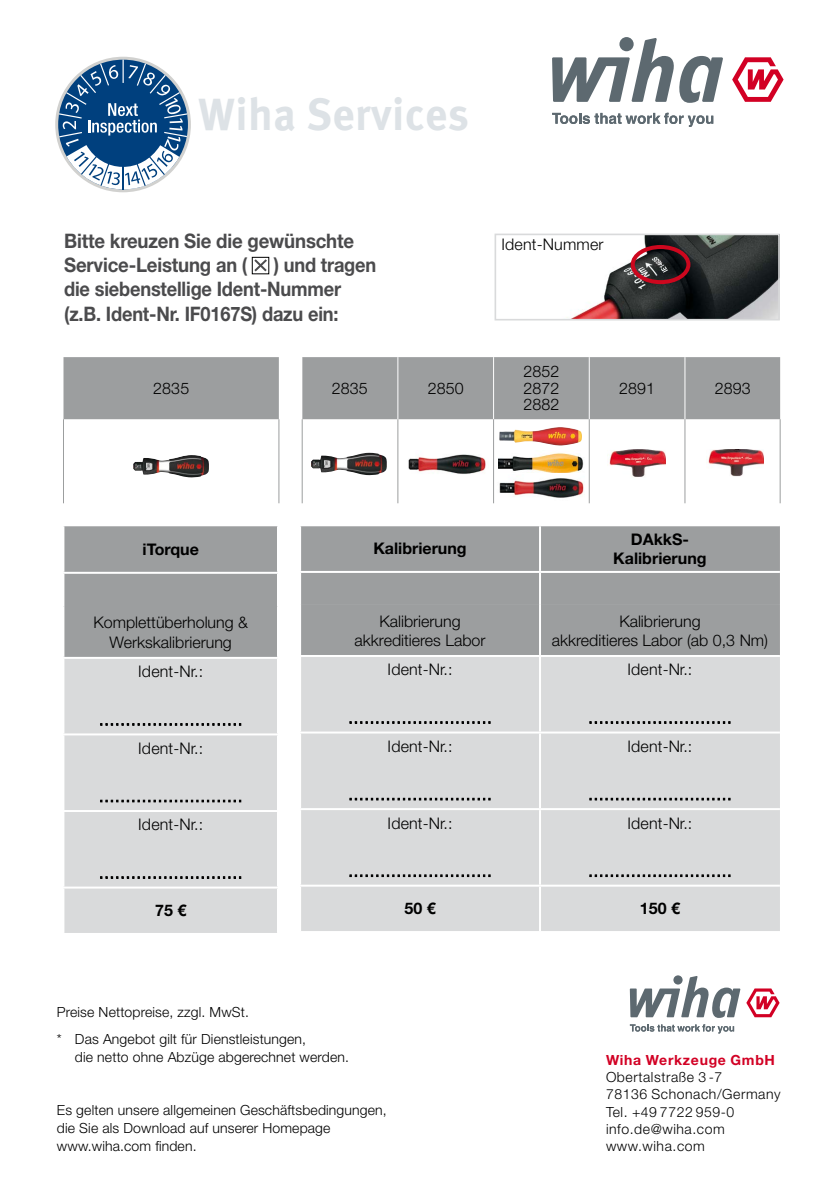
<style>
.page{position:relative;width:840px;height:1191px;background:#fff}
.page>*{position:absolute;margin:0;border:0;box-sizing:border-box;transform-origin:0 0}
.t1{font:700 45px "Meta Pro";letter-spacing:.01em;color:#dde2e6;scale:.96 1}
.t2{font:700 20px/24.2px "Helvetica Neue LT Pro";letter-spacing:-.01em;color:#4b4b4d;scale:.91 1}
.t3{font:700 20px/24.2px "Helvetica Neue LT Pro";letter-spacing:-.01em;color:#4b4b4d;scale:.93 1}
.t4{font:300 16px/19.2px "Helvetica Neue LT Pro";color:#000;text-align:center}
.t5{font:700 16px/19.2px "Helvetica Neue LT Pro";color:#000;text-align:center}
.t6{font:300 14px/18px "Helvetica Neue LT Pro";letter-spacing:.01em;color:#000}
.t7{font:300 14px/17.2px "Helvetica Neue LT Pro";letter-spacing:.04em;color:#000}
.t8{font:700 14px "Helvetica Neue LT Pro";letter-spacing:.05em;color:#d20024}
</style>
<div class="page">
<img style="left:574px;top:237px;width:202px;height:80px">
<div style="left:494px;top:234px;width:285px;height:86px;border:2px solid #d9dadb"></div>
<svg style="left:552px;top:113px;width:160px;height:14px"></svg>
<svg style="left:732px;top:57px;width:51px;height:45px"></svg>
<svg style="left:552px;top:38px;width:170px;height:65px"></svg>
<svg style="left:55px;top:57px;width:136px;height:135px"></svg>
<svg style="left:252px;top:273px;width:17px;height:1px"></svg>
<svg style="left:252px;top:257px;width:17px;height:16px"></svg>
<div style="left:301px;top:526px;width:478px;height:129px;background:#9c9e9f"></div>
<div style="left:301px;top:657px;width:478px;height:274px;background:#d9dadb"></div>
<hr style="left:538px;top:526px;width:2px;height:45px;background:#fff">
<hr style="left:299px;top:571px;width:240px;height:2px;background:#fff">
<hr style="left:539px;top:571px;width:240px;height:2px;background:#fff">
<hr style="left:538px;top:573px;width:2px;height:32px;background:#fff">
<hr style="left:538px;top:605px;width:2px;height:50px;background:#fff">
<hr style="left:538px;top:657px;width:2px;height:74px;background:#fff">
<hr style="left:299px;top:731px;width:240px;height:2px;background:#fff">
<hr style="left:539px;top:731px;width:240px;height:2px;background:#fff">
<hr style="left:538px;top:733px;width:2px;height:75px;background:#fff">
<hr style="left:299px;top:808px;width:240px;height:2px;background:#fff">
<hr style="left:539px;top:808px;width:240px;height:2px;background:#fff">
<hr style="left:538px;top:810px;width:2px;height:74px;background:#fff">
<hr style="left:299px;top:884px;width:240px;height:2px;background:#fff">
<hr style="left:539px;top:884px;width:240px;height:2px;background:#fff">
<hr style="left:538px;top:886px;width:2px;height:45px;background:#fff">
<svg style="left:349px;top:721px;width:141px;height:2px"></svg>
<svg style="left:589px;top:721px;width:140px;height:2px"></svg>
<svg style="left:349px;top:798px;width:141px;height:2px"></svg>
<svg style="left:589px;top:798px;width:140px;height:2px"></svg>
<svg style="left:349px;top:874px;width:141px;height:2px"></svg>
<svg style="left:589px;top:874px;width:140px;height:2px"></svg>
<div style="left:64px;top:526px;width:213px;height:81px;background:#9c9e9f"></div>
<div style="left:63px;top:607px;width:215px;height:51px;background:#9c9e9f"></div>
<div style="left:64px;top:659px;width:213px;height:274px;background:#d9dadb"></div>
<hr style="left:62px;top:572px;width:217px;height:2px;background:#fff">
<hr style="left:62px;top:607px;width:2px;height:50px;background:#fff">
<hr style="left:277px;top:607px;width:2px;height:50px;background:#fff">
<hr style="left:62px;top:657px;width:217px;height:2px;background:#fff">
<hr style="left:62px;top:733px;width:217px;height:2px;background:#fff">
<hr style="left:62px;top:810px;width:217px;height:2px;background:#fff">
<hr style="left:62px;top:886px;width:217px;height:2px;background:#fff">
<svg style="left:100px;top:723px;width:141px;height:2px"></svg>
<svg style="left:100px;top:800px;width:141px;height:2px"></svg>
<svg style="left:100px;top:876px;width:141px;height:2px"></svg>
<div style="left:630px;top:245px;width:60px;height:39px;border:4px solid #cd071e;border-radius:50%"></div>
<svg style="left:629px;top:1024px;width:104px;height:9px"></svg>
<svg style="left:746px;top:988px;width:33px;height:29px"></svg>
<svg style="left:629px;top:976px;width:111px;height:42px"></svg>
<div style="left:63px;top:357px;width:716px;height:62px;background:#9c9e9f"></div>
<svg style="left:279px;top:357px;width:23px;height:146px"></svg>
<hr style="left:493px;top:357px;width:1px;height:62px;background:#fff">
<hr style="left:588px;top:357px;width:1px;height:62px;background:#fff">
<hr style="left:684px;top:357px;width:1px;height:62px;background:#fff">
<hr style="left:63px;top:419px;width:1px;height:84px;background:#9c9e9f">
<hr style="left:278px;top:419px;width:1px;height:84px;background:#9c9e9f">
<hr style="left:301px;top:419px;width:1px;height:84px;background:#9c9e9f">
<hr style="left:397px;top:419px;width:1px;height:84px;background:#9c9e9f">
<hr style="left:493px;top:419px;width:1px;height:84px;background:#9c9e9f">
<hr style="left:588px;top:419px;width:1px;height:84px;background:#9c9e9f">
<hr style="left:684px;top:419px;width:1px;height:84px;background:#9c9e9f">
<hr style="left:779px;top:419px;width:1px;height:84px;background:#9c9e9f">
<hr style="left:397px;top:357px;width:1px;height:62px;background:#fff">
<img style="left:499px;top:478px;width:85px;height:20px">
<img style="left:408px;top:454px;width:78px;height:20px">
<img style="left:499px;top:427px;width:82px;height:18px">
<img style="left:708px;top:449px;width:55px;height:28px">
<img style="left:607px;top:449px;width:58px;height:28px">
<img style="left:498px;top:452px;width:86px;height:21px">
<img style="left:133px;top:455px;width:76px;height:22px">
<img style="left:311px;top:453px;width:76px;height:22px">
<h1 class="t1" style="left:198px;top:86px;width:283px">Wiha Services</h1>
<p class="t3" style="left:64px;top:228px;width:313px">Bitte kreuzen Sie die gewünschte<br>Service-Leistung an (</p>
<p class="t2" style="left:64px;top:252px;width:344px;text-indent:209px">) und tragen die siebenstellige Ident-Nummer (z.B. Ident-Nr. IF0167S) dazu ein:</p>
<p class="t4" style="left:153px;top:378px;width:38px">2835</p>
<p class="t4" style="left:331px;top:378px;width:38px">2835</p>
<p class="t4" style="left:427px;top:378px;width:38px">2850</p>
<p class="t4" style="left:501px;top:235px;width:103px">Ident-Nummer</p>
<p class="t4" style="left:523px;top:363px;width:38px;line-height:16.6px;text-align:justify">2852<br>2872<br>2882</p>
<p class="t4" style="left:618px;top:378px;width:38px">2891</p>
<p class="t4" style="left:714px;top:378px;width:38px">2893</p>
<p class="t5" style="left:142px;top:539px;width:58px">iTorque</p>
<p class="t5" style="left:373px;top:538px;width:95px">Kalibrierung</p>
<p class="t5" style="left:613px;top:529px;width:95px">DAkkS-<br>Kalibrierung</p>
<p class="t4" style="left:93px;top:613px;width:156px">Komplettüberholung &amp;<br>Werkskalibrierung</p>
<p class="t4" style="left:138px;top:661px;width:66px">Ident-Nr.:</p>
<p class="t4" style="left:354px;top:611px;width:132px">Kalibrierung akkreditieres Labor</p>
<p class="t4" style="left:551px;top:611px;width:218px">Kalibrierung<br>akkreditieres Labor (ab 0,3 Nm)</p>
<p class="t4" style="left:387px;top:660px;width:66px">Ident-Nr.:</p>
<p class="t4" style="left:627px;top:660px;width:66px">Ident-Nr.:</p>
<p class="t4" style="left:348px;top:708px;width:145px">………………………</p>
<p class="t4" style="left:587px;top:708px;width:145px">………………………</p>
<p class="t4" style="left:138px;top:738px;width:66px">Ident-Nr.:</p>
<p class="t4" style="left:387px;top:736px;width:66px">Ident-Nr.:</p>
<p class="t4" style="left:627px;top:736px;width:66px">Ident-Nr.:</p>
<p class="t4" style="left:587px;top:784px;width:145px">………………………</p>
<p class="t4" style="left:138px;top:815px;width:66px">Ident-Nr.:</p>
<p class="t4" style="left:387px;top:813px;width:66px">Ident-Nr.:</p>
<p class="t4" style="left:627px;top:813px;width:66px">Ident-Nr.:</p>
<p class="t4" style="left:99px;top:863px;width:145px">………………………</p>
<p class="t5" style="left:155px;top:900px;width:33px">75 €</p>
<p class="t4" style="left:587px;top:861px;width:145px">………………………</p>
<p class="t5" style="left:404px;top:898px;width:33px">50 €</p>
<p class="t5" style="left:639px;top:898px;width:42px">150 €</p>
<p class="t6" style="left:57px;top:998px;width:251px;line-height:26.4px">Preise Nettopreise, zzgl. MwSt.<br>* Das Angebot gilt für Dienstleistungen,</p>
<p class="t6" style="left:75px;top:1047px;width:275px">die netto ohne Abzüge abgerechnet werden.</p>
<p class="t6" style="left:57px;top:1100px;width:331px">Es gelten unsere allgemeinen Geschäftsbedingungen, die Sie als Download auf unserer Homepage www.wiha.com finden.</p>
<p class="t8" style="left:605px;top:1051px;width:170px">Wiha Werkzeuge GmbH</p>
<p class="t7" style="left:605px;top:1068px;width:176px">Obertalstraße 3 -7<br>78136 Schonach/Germany<br>Tel. +49 7722 959-0 info.de@wiha.com www.wiha.com</p>
</div>
